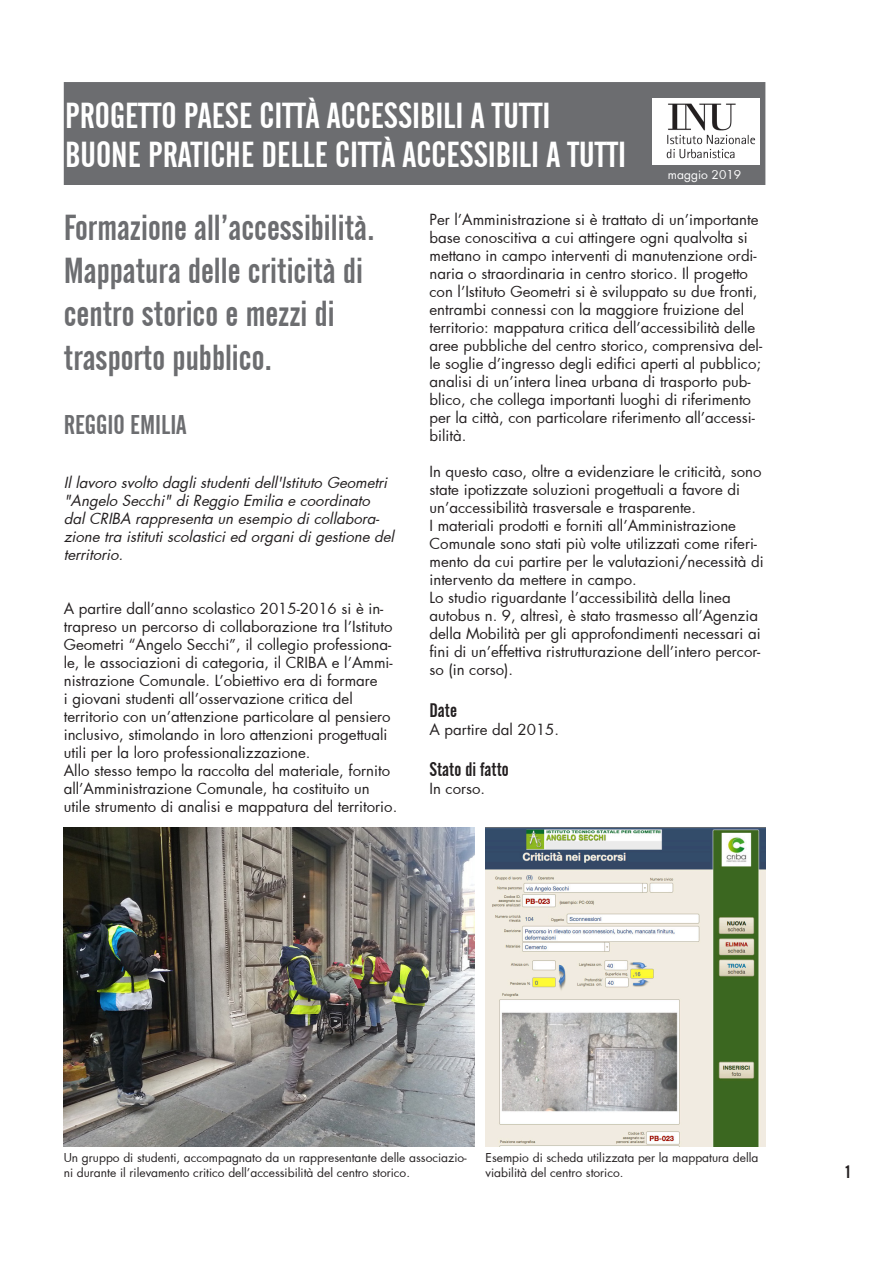
<style>
.page{position:relative;width:893px;height:1263px;background:#fff}
.page>*{position:absolute;margin:0;border:0;box-sizing:border-box;transform-origin:0 0}
.corpo_dossier_INU{font:36px/43.2px "Alternate Gothic No 2 BT";color:#6c6d70}
.Address{font:36px "Alternate Gothic No 2 BT";color:#fff}
.corpo_dossier_INU-2{font:27px "Alternate Gothic No 2 BT";color:#6c6d70}
.corpo_dossier_INU-3{font:19.5px "Alternate Gothic No 2 BT";color:#231f20}
.t1{font:18px "Alternate Gothic No 2 BT";color:#231f20}
.corpo_dossier_INU-4{font:15px/18px "Futura";color:#231f20}
.corpo_dossier_INU-5{font:italic 15px/18px "Futura";color:#231f20}
.corpo_dossier_INU-6{font:12px/14.4px "Futura";color:#231f20}
.corpo_dossier_INU-7{font:12px "Futura";color:#fff}
</style>
<div class="page">
<div style="left:65px;top:83px;width:700px;height:101px;background:#6c6d70"></div>
<div style="left:64px;top:82px;width:701px;height:103px;border:2px solid #6c6d70"></div>
<img style="left:653px;top:98px;width:106px;height:67px">
<img style="left:64px;top:828px;width:411px;height:318px">
<img style="left:486px;top:828px;width:279px;height:318px">
<p class="Address" style="left:65px;top:95px;width:486px">PROGETTO PAESE CITTÀ ACCESSIBILI A TUTTI</p>
<p class="Address" style="left:65px;top:134px;width:562px">BUONE PRATICHE DELLE CITTÀ ACCESSIBILI A TUTTI</p>
<p class="corpo_dossier_INU-7" style="left:668px;top:167px;width:75px">maggio 2019</p>
<p class="corpo_dossier_INU" style="left:64px;top:206px;width:313px">Formazione all’accessibilità.</p>
<p class="corpo_dossier_INU" style="left:64px;top:250px;width:301px">Mappatura delle criticità di centro storico e mezzi di</p>
<p class="corpo_dossier_INU" style="left:64px;top:336px;width:210px">trasporto pubblico.</p>
<p class="corpo_dossier_INU-2" style="left:64px;top:409px;width:124px">REGGIO EMILIA</p>
<p class="corpo_dossier_INU-5" style="left:64px;top:473px;width:336px">Illavoro svolto daglistudentidell'Istituto Geometri "Angelo Secchi"diReggio Emilia e coordinato dalCRIBA rappresenta un esempio dicollabora&shy;zione tra istitutiscolasticied organidigestione del territorio.</p>
<p class="corpo_dossier_INU-4" style="left:64px;top:599px;width:330px">A partire dall’anno scolastico 2015-2016 si è in&shy;trapreso un percorso di collaborazione tra l’Istituto Geometri “Angelo Secchi”, il collegio professiona&shy;le, le associazioni di categoria, il CRIBA e l’Ammi&shy;nistrazione Comunale. L’obiettivo era di formare<br>i giovani studenti all’osservazione critica del territorio con un’attenzione particolare al pensiero inclusivo, stimolando in loro attenzioni progettuali utili per la loro professionalizzazione.</p>
<p class="corpo_dossier_INU-4" style="left:64px;top:761px;width:335px">Allo stesso tempo la raccolta del materiale, fornito all’Amministrazione Comunale, ha costituito un utile strumento di analisi e mappatura del territorio.</p>
<p class="corpo_dossier_INU-4" style="left:429px;top:210px;width:334px">Per l’Amministrazione si è trattato di un’importante base conoscitiva a cui attingere ogni qualvolta si mettano in campo interventi di manutenzione ordi&shy;naria o straordinaria in centro storico. Il progetto con l’Istituto Geometri si è sviluppato su due fronti, entrambi connessi con la maggiore fruizione del territorio: mappatura critica dell’accessibilità delle aree pubbliche del centro storico, comprensiva del&shy;le soglie d’ingresso degli edifici aperti al pubblico;</p>
<p class="corpo_dossier_INU-4" style="left:429px;top:372px;width:327px">analisi di un’intera linea urbana di trasporto pub&shy;blico, che collega importanti luoghi di riferimento per la città, con particolare riferimento all’accessi&shy;bilità.</p>
<p class="corpo_dossier_INU-4" style="left:429px;top:462px;width:334px">In questo caso, oltre a evidenziare le criticità, sono state ipotizzate soluzioni progettuali a favore di un’accessibilità trasversale e trasparente.</p>
<p class="corpo_dossier_INU-4" style="left:429px;top:516px;width:336px">I materiali prodotti e forniti all’Amministrazione Comunale sono stati più volte utilizzati come riferi&shy;mento da cui partire per le valutazioni/necessità di intervento da mettere in campo.</p>
<p class="corpo_dossier_INU-4" style="left:429px;top:588px;width:333px">Lo studio riguardante l’accessibilità della linea autobus n. 9, altresì, è stato trasmesso all’Agenzia della Mobilità per gli approfondimenti necessari ai fini di un’effettiva ristrutturazione dell’intero percor&shy;so (in corso).</p>
<p class="corpo_dossier_INU-3" style="left:429px;top:699px;width:29px">Date</p>
<p class="corpo_dossier_INU-4" style="left:429px;top:720px;width:131px">A partire dal 2015.</p>
<p class="corpo_dossier_INU-3" style="left:429px;top:758px;width:81px">Stato di fatto</p>
<p class="corpo_dossier_INU-4" style="left:429px;top:779px;width:57px">In corso.</p>
<p class="corpo_dossier_INU-6" style="left:64px;top:1150px;width:405px">Un gruppo di studenti, accompagnato da un rappresentante delle associazio&shy;ni durante il rilevamento critico dell’accessibilità del centro storico.</p>
<p class="corpo_dossier_INU-6" style="left:486px;top:1150px;width:274px">Esempio di scheda utilizzata per la mappatura della viabilità del centro storico.</p>
<p class="t1" style="left:846px;top:1162px;width:6px">1</p>
</div>
